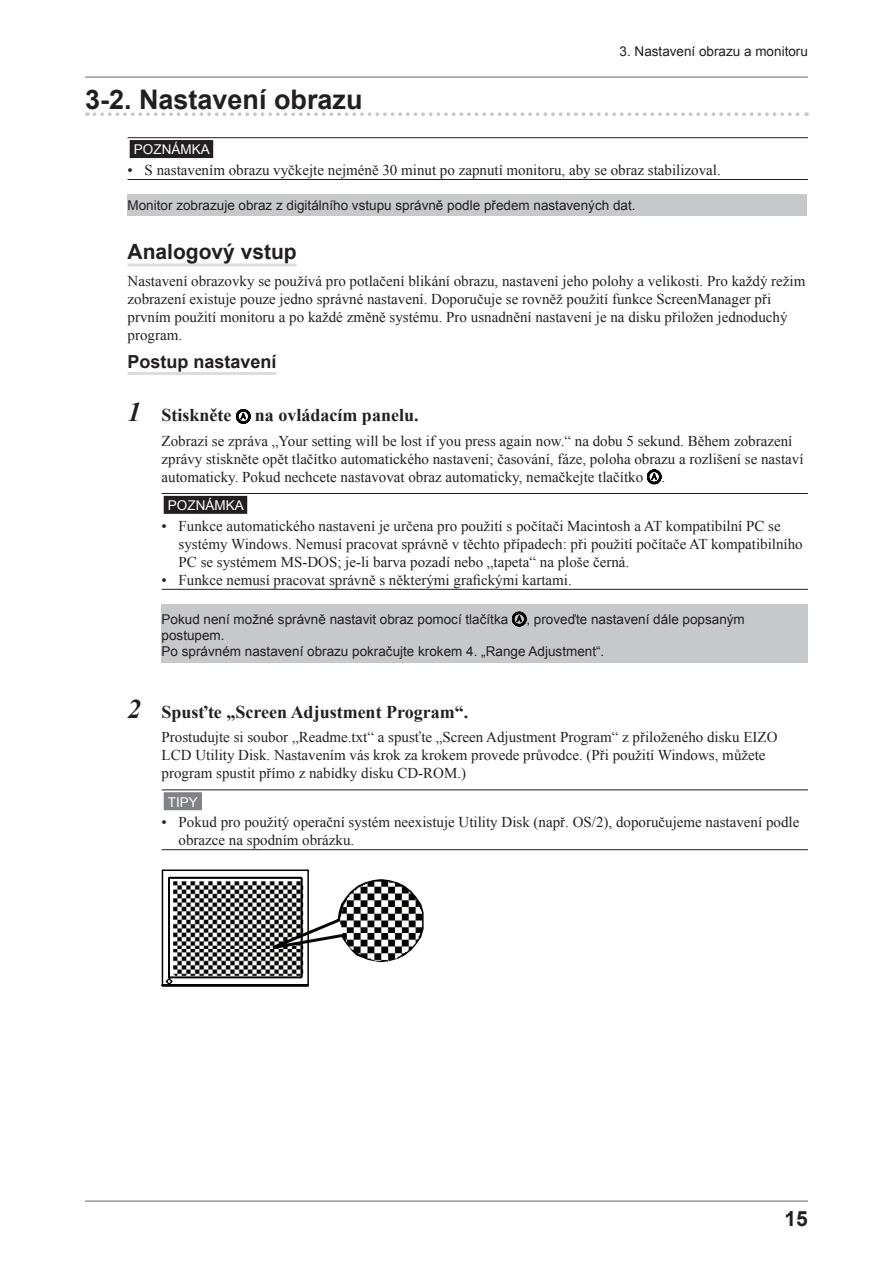
<style>
.page{position:relative;width:893px;height:1263px;background:#fff}
.page>*{position:absolute;margin:0;border:0;box-sizing:border-box;transform-origin:0 0}
.t1{font:700 27px "Arial";color:#231f20}
.t2{font:700 21px "Arial";color:#231f20}
.t3{font:700 18px "Times New Roman";color:#231f20}
.t4{font:700 18px "Arial";color:#231f20}
.t5{font:15px/18px "Times New Roman";color:#231f20}
.t6{font:13.5px/16.2px "Arial";color:#231f20}
.t7{font:13.5px "Arial";color:#fff}
.s1{font-style:italic;font-size:27px}
</style>
<div class="page">
<hr style="left:85px;top:1200px;width:723px;height:1px;background:#6c6d70">
<hr style="left:85px;top:77px;width:723px;height:1px;background:#6c6d70">
<svg style="left:94px;top:112px;width:713px;height:4px"></svg>
<hr style="left:128px;top:137px;width:680px;height:1px;background:#231f20">
<div style="left:130px;top:140px;width:83px;height:18px;background:#231f20"></div>
<hr style="left:128px;top:179px;width:680px;height:1px;background:#231f20">
<hr style="left:128px;top:263px;width:169px;height:3px;background:#dcdddf">
<hr style="left:128px;top:372px;width:149px;height:3px;background:#dcdddf">
<hr style="left:162px;top:493px;width:646px;height:1px;background:#231f20">
<div style="left:164px;top:496px;width:83px;height:18px;background:#231f20"></div>
<hr style="left:162px;top:589px;width:646px;height:1px;background:#231f20">
<hr style="left:162px;top:790px;width:646px;height:1px;background:#231f20">
<div style="left:164px;top:792px;width:38px;height:18px;background:#808285"></div>
<hr style="left:162px;top:849px;width:646px;height:1px;background:#231f20">
<div style="left:128px;top:194px;width:679px;height:22px;background:#c7c8ca"></div>
<svg style="left:236px;top:409px;width:14px;height:15px"></svg>
<svg style="left:647px;top:470px;width:14px;height:14px"></svg>
<div style="left:162px;top:604px;width:646px;height:58px;background:#c7c8ca"></div>
<svg style="left:512px;top:612px;width:14px;height:14px"></svg>
<svg style="left:162px;top:869px;width:262px;height:117px"></svg>
<p class="t6" style="left:620px;top:44px;width:190px">3. Nastavení obrazu a monitoru</p>
<h1 class="t1" style="left:85px;top:82px;width:279px">3-2. Nastavení obrazu</h1>
<p class="t7" style="left:134px;top:141px;width:20px">Poznám</p>
<p class="t7" style="left:192px;top:141px;width:18px">ka</p>
<p class="t5" style="left:128px;top:161px;width:595px">• S nastavením obrazu vyčkejte nejméně 30 minut po zapnutí monitoru, aby se obraz stabilizoval.</p>
<p class="t6" style="left:128px;top:197px;width:509px">Monitor zobrazuje obraz z digitálního vstupu správně podle předem nastavených dat.</p>
<h2 class="t2" style="left:128px;top:238px;width:171px">Analogový vstup</h2>
<p class="t5" style="left:128px;top:271px;width:679px">Nastavení obrazovky se používá pro potlačení blikání obrazu, nastavení jeho polohy a velikosti. Pro každý režim zobrazení existuje pouze jedno správné nastavení. Doporučuje se rovněž použití funkce ScreenManager při prvním použití monitoru a po každé změně systému. Pro usnadnění nastavení je na disku přiložen jednoduchý program.</p>
<p class="t4" style="left:128px;top:350px;width:151px">Postup nastavení</p>
<p class="t3" style="left:128px;top:403px;width:106px"><span class="s1">1</span> Stiskněte</p>
<p class="t3" style="left:255px;top:403px;width:165px">na ovládacím panelu.</p>
<p class="t5" style="left:162px;top:431px;width:643px">Zobrazí se zpráva „Your setting will be lost if you press again now.“ na dobu 5 sekund. Během zobrazení zprávy stiskněte opět tlačítko automatického nastavení; časování, fáze, poloha obrazu a rozlišení se nastaví automaticky. Pokud nechcete nastavovat obraz automaticky, nemačkejte tlačítko .</p>
<p class="t7" style="left:168px;top:497px;width:20px">Poznám</p>
<p class="t7" style="left:226px;top:497px;width:18px">ka</p>
<p class="t5" style="left:179px;top:517px;width:626px;text-indent:-17px">• Funkce automatického nastavení je určena pro použití s počítači Macintosh a AT kompatibilní PC se systémy Windows. Nemusí pracovat správně v těchto případech: při použití počítače AT kompatibilního<br>PC se systémem MS-DOS; je-li barva pozadí nebo „tapeta“ na ploše černá.</p>
<p class="t5" style="left:162px;top:571px;width:412px">• Funkce nemusí pracovat správně s některými grafickými kartami.</p>
<p class="t6" style="left:162px;top:611px;width:348px">Pokud není možné správně nastavit obraz pomocí tlačítka</p>
<p class="t6" style="left:526px;top:611px;width:220px">, proveďte nastavení dále popsaným</p>
<p class="t6" style="left:162px;top:627px;width:444px">postupem.<br>Po správném nastavení obrazu pokračujte krokem 4. „Range Adjustment“.</p>
<p class="t3" style="left:128px;top:699px;width:342px"><span class="s1">2</span> Spusťte „Screen Adjustment Program“.</p>
<p class="t5" style="left:162px;top:728px;width:617px">Prostudujte si soubor „Readme.txt“ a spusťte „Screen Adjustment Program“ z přiloženého disku EIZO<br>LCD Utility Disk. Nastavením vás krok za krokem provede průvodce. (Při použití Windows, můžete program spustit přímo z nabídky disku CD-ROM.)</p>
<p class="t7" style="left:168px;top:793px;width:17px">Tipy</p>
<p class="t5" style="left:179px;top:813px;width:622px;text-indent:-17px">• Pokud pro použitý operační systém neexistuje Utility Disk (např. OS/2), doporučujeme nastavení podle obrazce na spodním obrázku.</p>
<h2 class="t2" style="left:785px;top:1204px;width:23px">15</h2>
</div>
